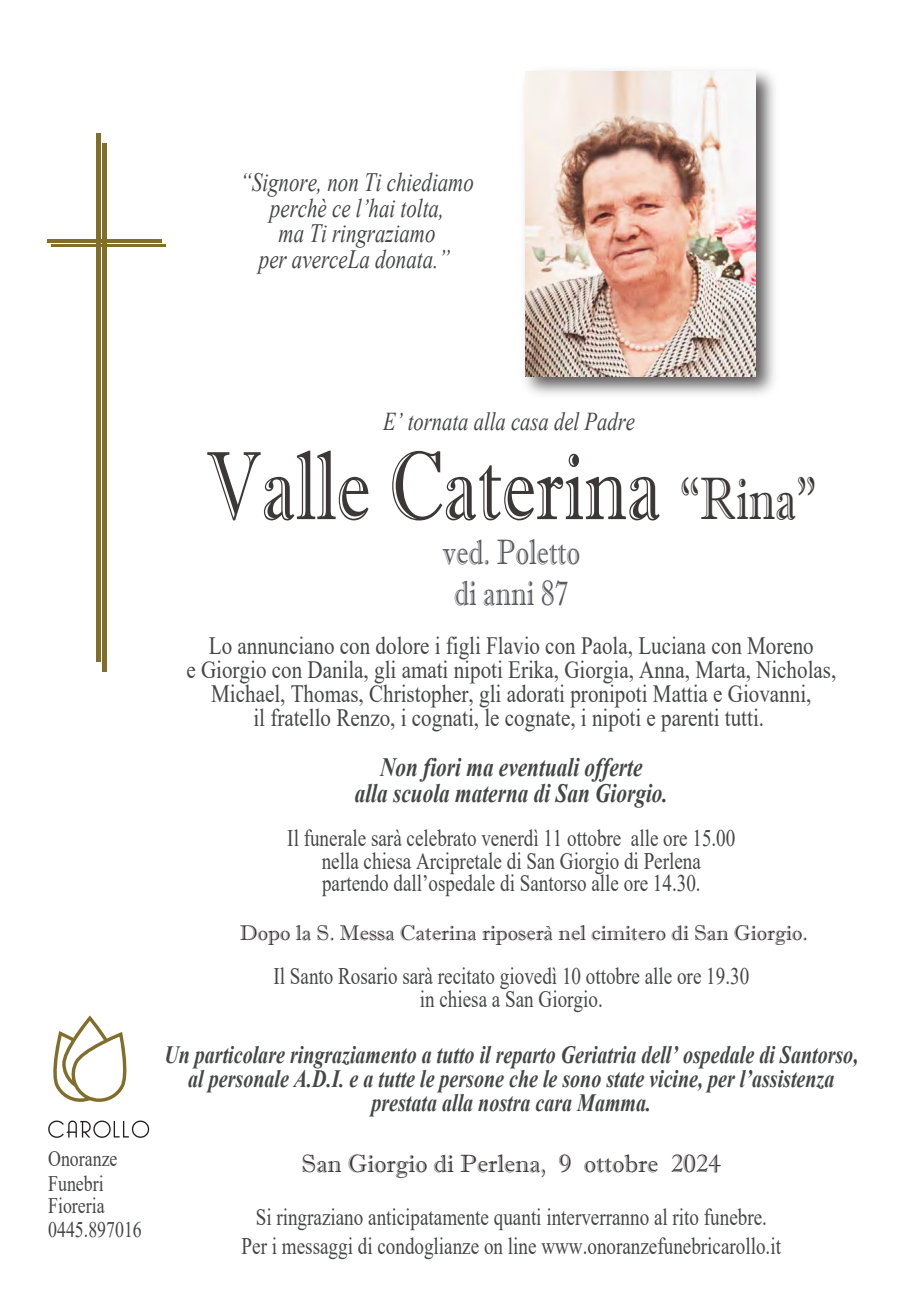
<style>
.page{position:relative;width:912px;height:1290px;background:#fff}
.page>*{position:absolute;margin:0;border:0;box-sizing:border-box;transform-origin:0 0}
.t1{font:97.12px "Imprint MT Shadow";color:#3d3838;scale:.77 1}
.t2{font:35.38px "Imprint MT Shadow";color:#5a5b61;scale:.77 1}
.t3{font:italic 26.5px/25.5px "Times New Roman";color:#454646;text-align:center;scale:.79 1}
.t4{font:italic 700 26.5px/25.5px "Times New Roman";color:#454646;text-align:center;scale:.8 1}
.t5{font:italic 25.62px "Times New Roman";color:#454646;scale:.8 1}
.t6{font:25px "Imprint MT Shadow";color:#3d3838}
.t7{font:24.88px/24px "Times New Roman";color:#454646;text-align:center;scale:.85 1}
.t8{font:italic 700 24.88px/24px "Times New Roman";color:#454646;text-align:center;scale:.8 1}
.t9{font:23.75px/22.9px "Times New Roman";color:#454646;text-align:center;scale:.8 1}
.t10{font:22.25px/21.6px "Times New Roman";color:#454646;scale:.8 1}
.t11{font:21.25px "Imprint MT Shadow";color:#3d3838}
.s1{font-size:60px}
</style>
<div class="page">
<svg style="left:53px;top:1015px;width:74px;height:87px"></svg>
<svg style="left:48px;top:1121px;width:101px;height:17px"></svg>
<hr style="left:102px;top:143px;width:4px;height:529px;background:#816e2a">
<hr style="left:51px;top:245px;width:115px;height:2px;background:#816e2a">
<hr style="left:96px;top:133px;width:4px;height:529px;background:#816e2a">
<hr style="left:47px;top:239px;width:114px;height:3px;background:#816e2a">
<img style="left:524px;top:70px;width:251px;height:325px">
<img style="left:525px;top:72px;width:230px;height:304px">
<p class="t3" style="left:240px;top:169px;width:297px">“Signore, non Ti chiediamo perchè ce l’hai tolta,<br>ma Ti ringraziamo<br>per averceLa donata.”</p>
<p class="t10" style="left:48px;top:1147px;width:88px">Onoranze</p>
<p class="t10" style="left:48px;top:1172px;width:72px">Funebri<br>Fioreria</p>
<p class="t10" style="left:48px;top:1218px;width:118px">0445.897016</p>
<p class="t5" style="left:383px;top:404px;width:316px">E’ tornata alla casa del Padre</p>
<h1 class="t1" style="left:206px;top:429px;width:794px">Valle Caterina <span class="s1">“Rina”</span></h1>
<h2 class="t2" style="left:442px;top:531px;width:180px">ved. Poletto</h2>
<h2 class="t2" style="left:454px;top:572px;width:150px">di anni 87</h2>
<p class="t7" style="left:186px;top:633px;width:766px">Lo annunciano con dolore i figli Flavio con Paola, Luciana con Moreno<br>e Giorgio con Danila, gli amati nipoti Erika, Giorgia, Anna, Marta, Nicholas, Michael, Thomas, Christopher, gli adorati pronipoti Mattia e Giovanni,<br>il fratello Renzo, i cognati, le cognate, i nipoti e parenti tutti.</p>
<p class="t4" style="left:354px;top:754px;width:393px">Non fiori ma eventuali offerte<br>alla scuola materna di San Giorgio.</p>
<p class="t9" style="left:287px;top:825px;width:561px">Il funerale sarà celebrato venerdì 11 ottobre alle ore 15.00 nella chiesa Arcipretale di San Giorgio di Perlena partendo dall’ospedale di Santorso alle ore 14.30.</p>
<p class="t11" style="left:239px;top:920px;width:569px">Dopo la S. Messa Caterina riposerà nel cimitero di San Giorgio.</p>
<p class="t9" style="left:273px;top:964px;width:596px">Il Santo Rosario sarà recitato giovedì 10 ottobre alle ore 19.30 in chiesa a San Giorgio.</p>
<p class="t8" style="left:164px;top:1042px;width:868px">Un particolare ringraziamento a tutto il reparto Geriatria dell’ ospedale di Santorso, al personale A.D.I. e a tutte le persone che le sono state vicine, per l’assistenza prestata alla nostra cara Mamma.</p>
<p class="t6" style="left:301px;top:1149px;width:421px">San Giorgio di Perlena, 9 ottobre 2024</p>
<p class="t9" style="left:256px;top:1205px;width:640px">Si ringraziano anticipatamente quanti interverranno al rito funebre.</p>
<p class="t9" style="left:241px;top:1234px;width:675px">Per i messaggi di condoglianze on line www.onoranzefunebricarollo.it</p>
</div>
